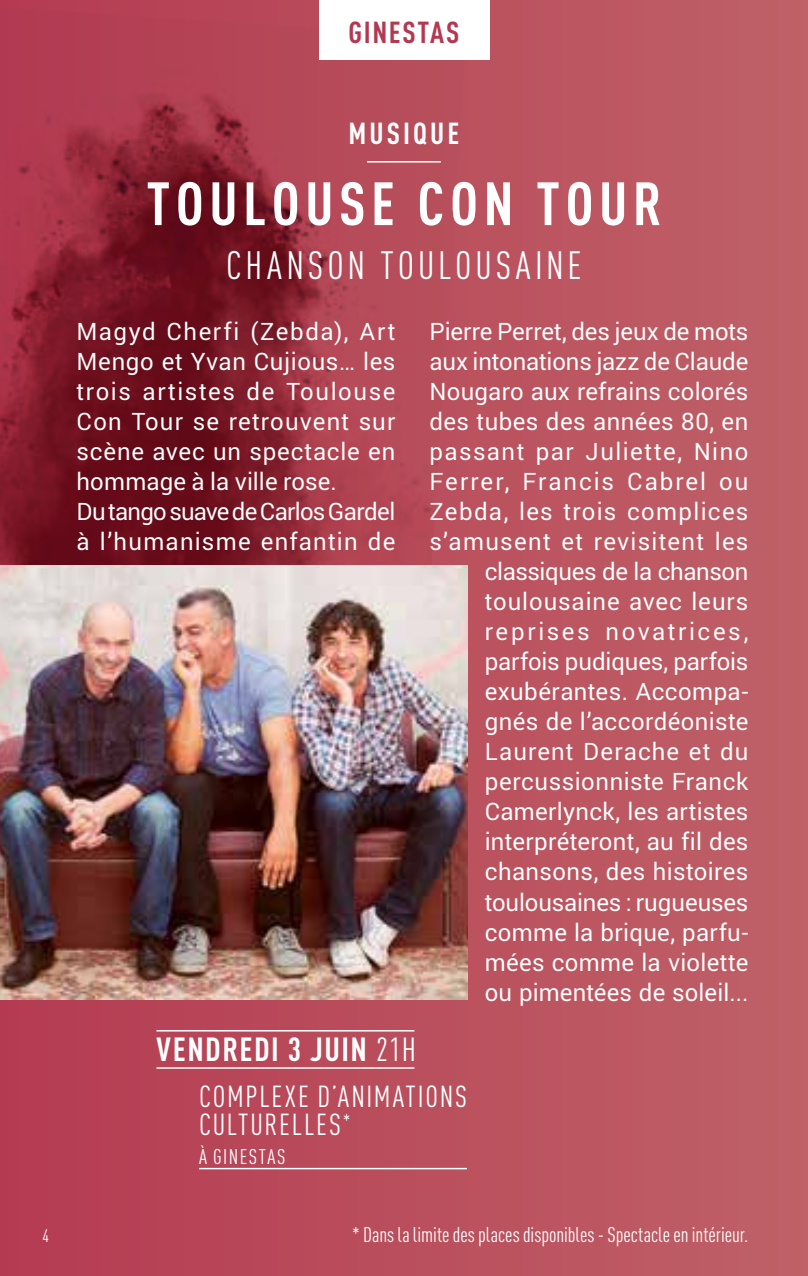
<style>
.page{position:relative;width:808px;height:1276px;background:#fff}
.page>*{position:absolute;margin:0;border:0;box-sizing:border-box;transform-origin:0 0}
.t1{font:700 60px "DIN Cond";letter-spacing:.095em;color:#fff}
.t2{font:39px "DIN Cond";letter-spacing:.1em;color:#fff}
.t3{font:700 33px "DIN Cond";letter-spacing:.045em;color:#fff}
.t4{font:30px/28.5px "DIN Cond";letter-spacing:.055em;color:#fff}
.t5{font:700 30px "DIN Cond";letter-spacing:.055em;color:#b43852}
.t6{font:700 30px "DIN Cond";letter-spacing:.105em;color:#fff}
.t7{font:24px/30px "Roboto";letter-spacing:.02em;color:#fff;text-align:right}
.t8{font:24px/30px "Roboto";letter-spacing:.04em;color:#fff}
.t9{font:21px "DIN Cond";letter-spacing:.005em;color:#fff}
.t10{font:21px "DIN Cond";letter-spacing:.07em;color:#fff}
.t11{font:18px "DIN Cond";color:#fff}
.s1{font-weight:400}
</style>
<div class="page">
<div style="left:0;top:0;width:808px;height:1276px;background:linear-gradient(to right,#b53c53,#bf6167)"></div>
<img style="left:0;top:7px;width:466px;height:559px">
<hr style="left:367px;top:161px;width:74px;height:2px;background:#fff">
<img style="left:0;top:566px;width:468px;height:433px">
<div style="left:319px;top:0;width:170px;height:60px;background:#fff"></div>
<hr style="left:156px;top:1030px;width:258px;height:1px;background:#fff">
<hr style="left:156px;top:1067px;width:258px;height:1px;background:#fff">
<hr style="left:199px;top:1167px;width:268px;height:2px;background:#fff">
<p class="t5" style="left:349px;top:14px;width:112px">GINESTAS</p>
<p class="t11" style="left:43px;top:1225px;width:8px">4</p>
<p class="t6" style="left:349px;top:115px;width:112px">MUSIQUE</p>
<h1 class="t1" style="left:146px;top:167px;width:516px">TOULOUSE CON TOUR</h1>
<h2 class="t2" style="left:226px;top:243px;width:357px">CHANSON TOULOUSAINE</h2>
<p class="t8" style="left:77px;top:316px;width:320px">Magyd Cherfi (Zebda), Art<br>Mengo et Yvan Cujious… les trois artistes de Toulouse<br>Con Tour se retrouvent sur scène avec un spectacle en hommage à la ville rose.<br>Du tango suave de Carlos Gardel à l’humanisme enfantin de</p>
<p class="t7" style="left:429px;top:316px;width:320px">Pierre Perret, des jeux de mots aux intonations jazz de Claude<br>Nougaro aux refrains colorés des tubes des années 80, en passant par Juliette, Nino<br>Ferrer, Francis Cabrel ou<br>Zebda, les trois complices s’amusent et revisitent les classiques de la chanson toulousaine avec leurs reprises novatrices, parfois pudiques, parfois exubérantes. Accompa&shy;gnés de l’accordéoniste<br>Laurent Derache et du percussionniste Franck<br>Camerlynck, les artistes interpréteront, au fil des chansons, des histoires toulousaines : rugueuses comme la brique, parfu&shy;mées comme la violette<br>ou pimentées de soleil...</p>
<h3 class="t3" style="left:156px;top:1029px;width:261px">VENDREDI 3 JUIN <span class="s1">21H</span></h3>
<p class="t4" style="left:199px;top:1081px;width:269px">COMPLEXE D’ANIMATIONS<br>CULTURELLES<sup>*</sup></p>
<p class="t10" style="left:199px;top:1144px;width:88px">À GINESTAS</p>
<p class="t9" style="left:352px;top:1222px;width:398px">* Dans la limite des places disponibles - Spectacle en intérieur.</p>
</div>
